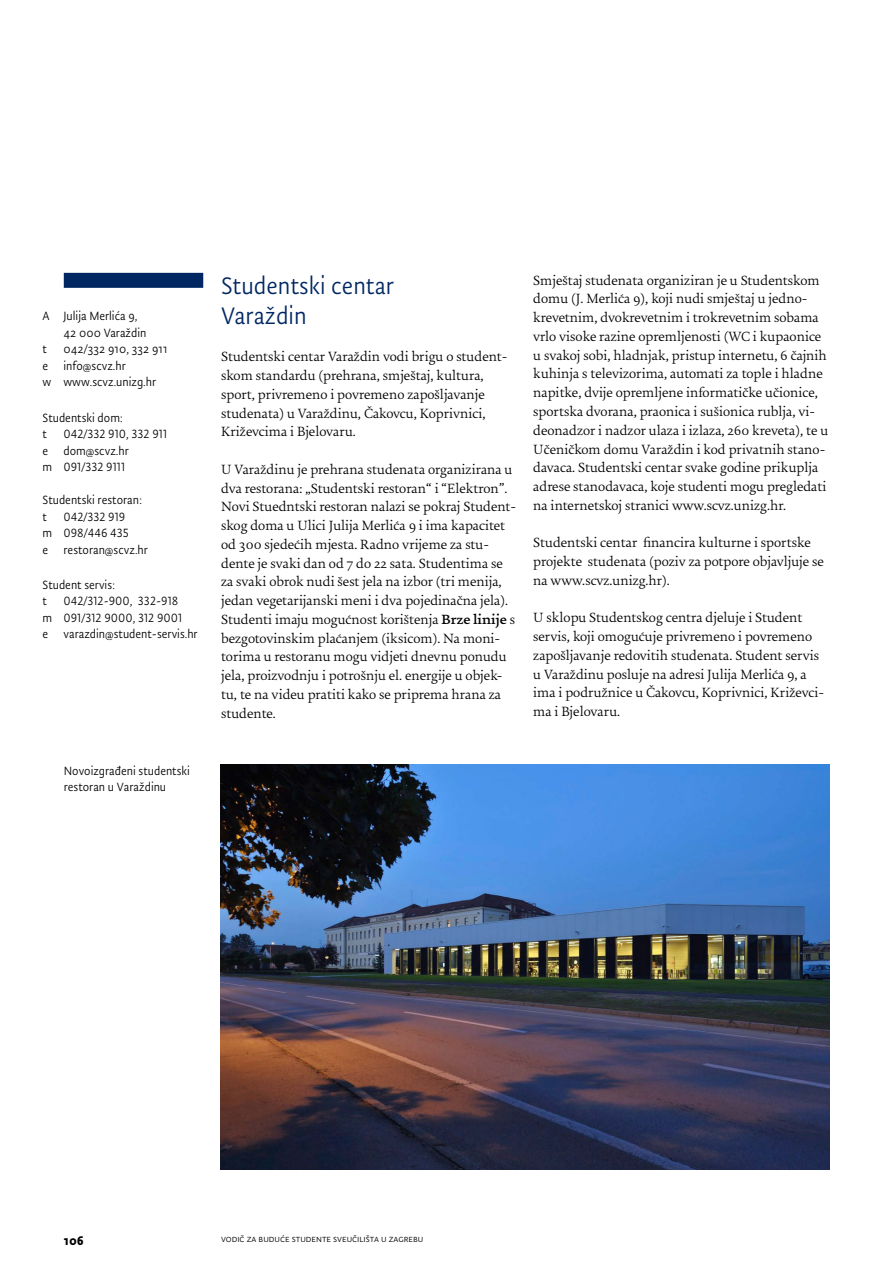
<style>
.page{position:relative;width:893px;height:1276px;background:#fff}
.page>*{position:absolute;margin:0;border:0;box-sizing:border-box;transform-origin:0 0}
.t1{font:27px/29.7px "Unizg Sans Normal";color:#002762}
.t2{font:300 14.25px/18.8px "Uni Zg";color:#000}
.t3{font:700 14.25px "Unizg Sans";color:#000}
.t4{font:13.5px/16.5px "Unizg Sans Normal";color:#000}
.t5{font:10.5px "Unizg Sans Normal";color:#000}
.s1{font-weight:700}
</style>
<div class="page">
<div style="left:64px;top:273px;width:139px;height:15px;background:#002762"></div>
<img style="left:220px;top:764px;width:609px;height:405px">
<p class="t4" style="left:43px;top:308px;width:97px">A Julija Merlića 9,</p>
<p class="t4" style="left:64px;top:324px;width:84px">42 000 Varaždin</p>
<p class="t4" style="left:43px;top:341px;width:127px">t 042/332 910, 332 911</p>
<p class="t4" style="left:43px;top:357px;width:85px">e info@scvz.hr</p>
<p class="t4" style="left:43px;top:374px;width:115px">w www.scvz.unizg.hr</p>
<p class="t4" style="left:43px;top:409px;width:126px">Studentski dom:<br>t 042/332 910, 332 911 e dom@scvz.hr<br>m 091/332 9111</p>
<p class="t4" style="left:43px;top:491px;width:107px">Studentski restoran: t 042/332 919<br>m 098/446 435<br>e restoran@scvz.hr</p>
<p class="t4" style="left:43px;top:576px;width:157px">Student servis:<br>t 042/312-900, 332-918<br>m 091/312 9000, 312 9001<br>e varazdin@student-servis.hr</p>
<p class="t4" style="left:64px;top:762px;width:128px">Novoizgrađeni studentski restoran u Varaždinu</p>
<h1 class="t1" style="left:221px;top:271px;width:175px">Studentski centar<br>Varaždin</h1>
<p class="t2" style="left:221px;top:348px;width:288px">Studentski centar Varaždin vodi brigu o student&shy;skom standardu (prehrana, smještaj, kultura, sport, privremeno i povremeno zapošljavanje studenata) u Varaždinu, Čakovcu, Koprivnici, Križevcima i Bjelovaru.</p>
<p class="t2" style="left:221px;top:461px;width:297px">U Varaždinu je prehrana studenata organizirana u dva restorana: „Studentski restoran“ i “Elektron”.<br>Novi Stuedntski restoran nalazi se pokraj Student&shy;skog doma u Ulici Julija Merlića 9 i ima kapacitet od 300 sjedećih mjesta. Radno vrijeme za stu&shy;dente je svaki dan od 7 do 22 sata. Studentima se za svaki obrok nudi šest jela na izbor (tri menija, jedan vegetarijanski meni i dva pojedinačna jela).<br>Studenti imaju mogućnost korištenja <span class="s1">Brze linije</span> s bezgotovinskim plaćanjem (iksicom). Na moni&shy;torima u restoranu mogu vidjeti dnevnu ponudu jela, proizvodnju i potrošnju el. energije u objek&shy;tu, te na videu pratiti kako se priprema hrana za studente.</p>
<p class="t2" style="left:533px;top:272px;width:296px">Smještaj studenata organiziran je u Studentskom domu (J. Merlića 9), koji nudi smještaj u jedno&shy;krevetnim, dvokrevetnim i trokrevetnim sobama vrlo visoke razine opremljenosti (WC i kupaonice u svakoj sobi, hladnjak, pristup internetu, 6 čajnih kuhinja s televizorima, automati za tople i hladne napitke, dvije opremljene informatičke učionice, sportska dvorana, praonica i sušionica rublja, vi&shy;deonadzor i nadzor ulaza i izlaza, 260 kreveta), te u Učeničkom domu Varaždin i kod privatnih stano&shy;davaca. Studentski centar svake godine prikuplja adrese stanodavaca, koje studenti mogu pregledati na internetskoj stranici www.scvz.unizg.hr.</p>
<p class="t2" style="left:533px;top:534px;width:292px">Studentski centar financira kulturne i sportske projekte studenata (poziv za potpore objavljuje se na www.scvz.unizg.hr).</p>
<p class="t2" style="left:533px;top:609px;width:292px">U sklopu Studentskog centra djeluje i Student servis, koji omogućuje privremeno i povremeno zapošljavanje redovitih studenata. Student servis u Varaždinu posluje na adresi Julija Merlića 9, a ima i podružnice u Čakovcu, Koprivnici, Križevci&shy;ma i Bjelovaru.</p>
<p class="t3" style="left:64px;top:1232px;width:22px">106</p>
<p class="t5" style="left:221px;top:1232px;width:204px">vodič za buduće studente sveučilišta u zagrebu</p>
</div>
